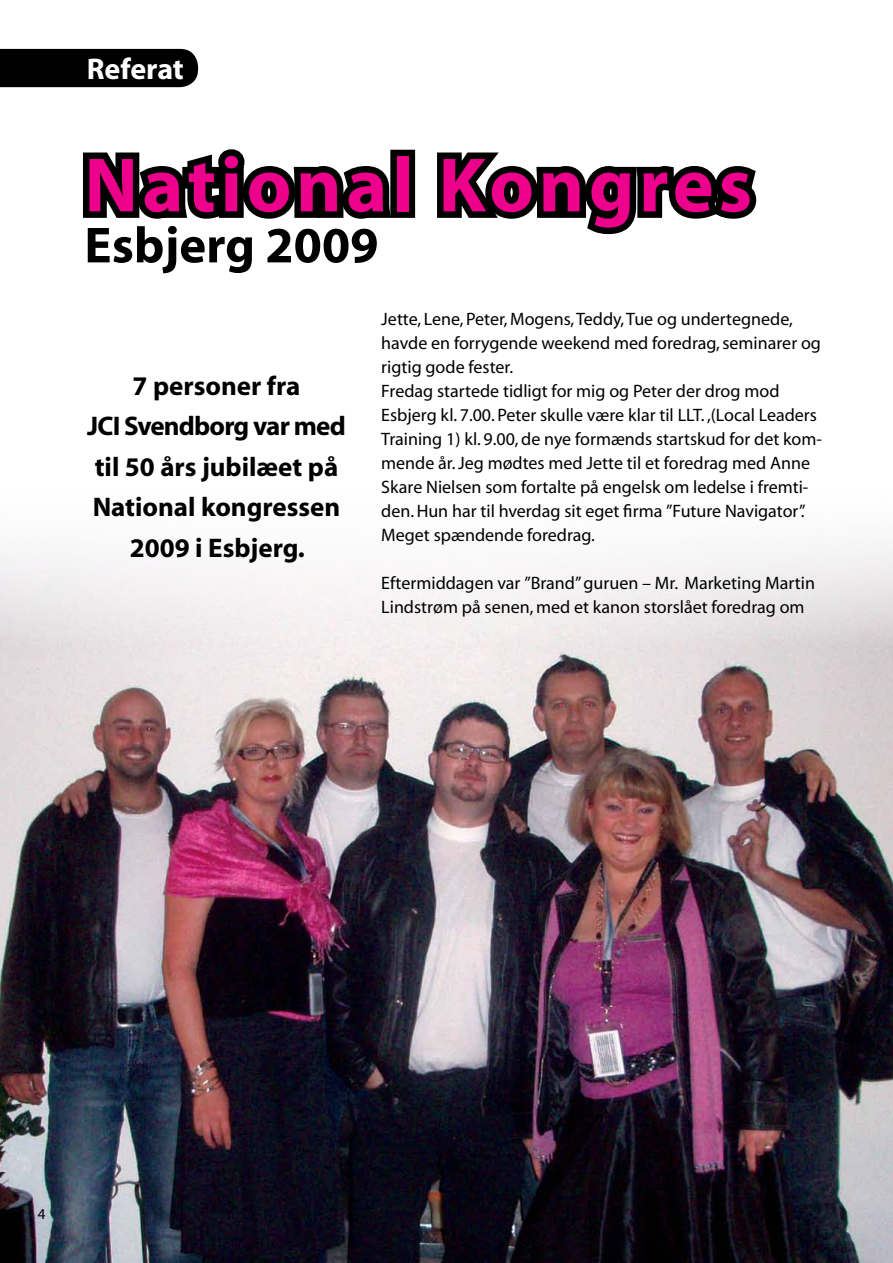
<style>
.page{position:relative;width:893px;height:1263px;background:#fff}
.page>*{position:absolute;margin:0;border:0;box-sizing:border-box;transform-origin:0 0}
.t1{font:700 77.7px "Myriad";letter-spacing:.06em;color:#ec008c}
.t2{font:700 51px "Myriad";color:#000}
.t3{font:700 30px "Myriad";letter-spacing:-.005em;color:#fff}
.t4{font:700 27px/40.5px "Myriad";color:#000;text-align:center}
.t5{font:18px/24px "Myriad";color:#000}
.t6{font:15px "Myriad";color:#000}
</style>
<div class="page">
<img style="left:0;top:542px;width:893px;height:721px">
<div style="left:0;top:49px;width:198px;height:38px;background:#000"></div>
<svg style="left:83px;top:149px;width:316px;height:70px"></svg>
<div style="left:390px;top:150px;width:25px;height:68px;border:13px solid #000"></div>
<svg style="left:437px;top:152px;width:320px;height:83px"></svg>
<h3 class="t3" style="left:87px;top:53px;width:99px">Referat</h3>
<h1 class="t1" style="left:84px;top:145px;width:669px">National Kongres</h1>
<h2 class="t2" style="left:84px;top:219px;width:296px">Esbjerg 2009</h2>
<h3 class="t4" style="left:87px;top:366px;width:260px">7 personer fra<br>JCI Svendborg var med til 50 års jubilæet på<br>National kongressen<br>2009 i Esbjerg.</h3>
<p class="t5" style="left:381px;top:308px;width:442px">Jette, Lene, Peter, Mogens, Teddy, Tue og undertegnede, havde en forrygende weekend med foredrag, seminarer og rigtig gode fester.<br>Fredag startede tidligt for mig og Peter der drog mod Esbjerg kl. 7.00. Peter skulle være klar til LLT. ,(Local Leaders Training 1) kl. 9.00, de nye formænds startskud for det kom&shy;mende år. Jeg mødtes med Jette til et foredrag med Anne Skare Nielsen som fortalte på engelsk om ledelse i fremti&shy;den. Hun har til hverdag sit eget firma ”Future Navigator”.<br>Meget spændende foredrag.</p>
<p class="t5" style="left:381px;top:572px;width:435px">Eftermiddagen var ”Brand” guruen – Mr. Marketing Martin<br>Lindstrøm på senen, med et kanon storslået foredrag om</p>
<p class="t6" style="left:38px;top:1206px;width:9px">4</p>
</div>
